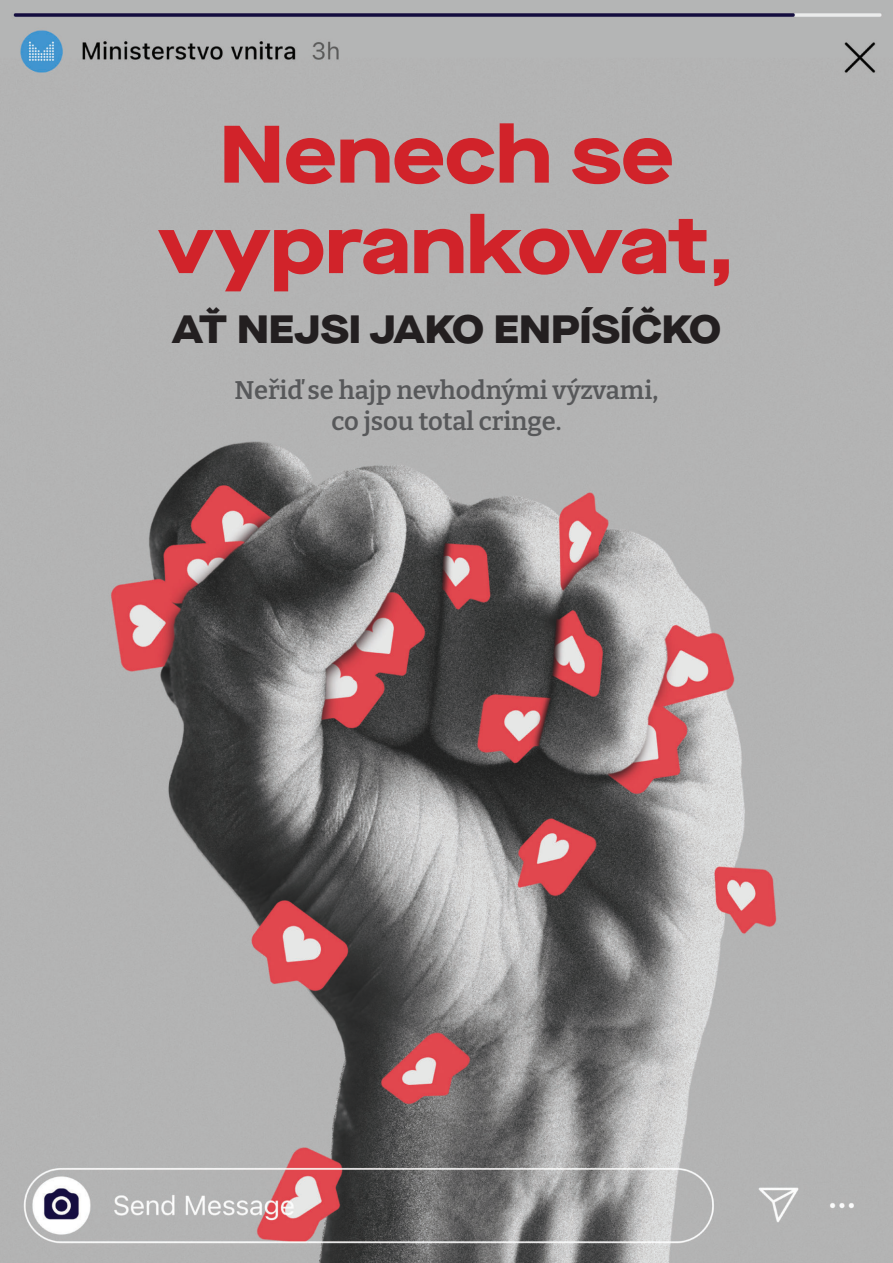
<style>
.page{position:relative;width:893px;height:1263px;background:#fff}
.page>*{position:absolute;margin:0;border:0;box-sizing:border-box;transform-origin:0 0}
.t1{font:800 expanded 81.15px/90.4px "Maison Neue";color:#d1232a;text-align:center}
.t2{font:900 expanded 39.45px "Maison Neue";color:#231f20}
.t3{font:600 25.5px/30.6px "Bitter";color:#57585a;text-align:center}
</style>
<div class="page">
<img style="left:0;top:0;width:893px;height:1263px">
<h1 class="t1" style="left:158px;top:110px;width:578px">Nenech se vyprankovat,</h1>
<h2 class="t2" style="left:172px;top:306px;width:550px">AŤ NEJSI JAKO ENPÍSÍČKO</h2>
<p class="t3" style="left:234px;top:375px;width:426px">Neřiď se hajp nevhodnými výzvami, co jsou total cringe.</p>
</div>
